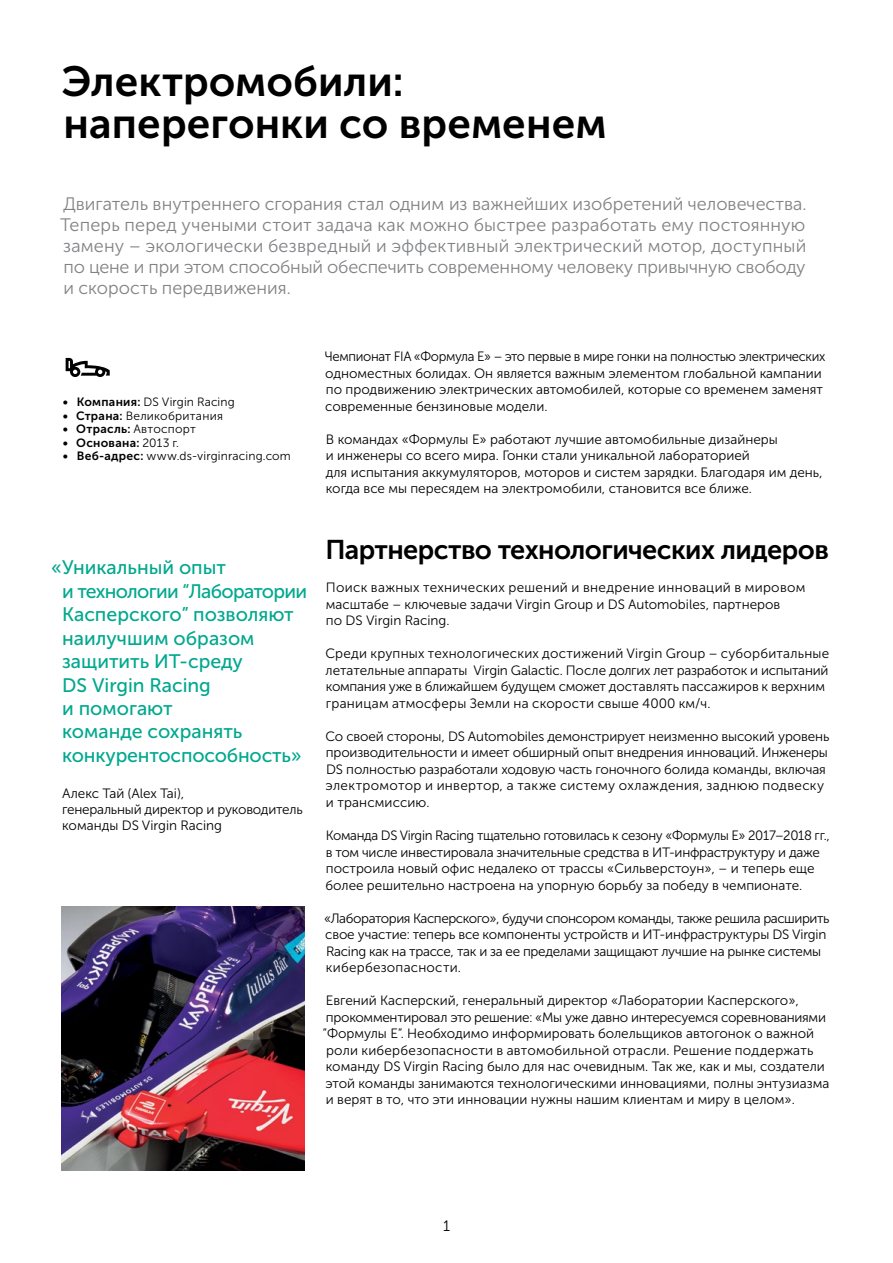
<style>
.page{position:relative;width:893px;height:1263px;background:#fff}
.page>*{position:absolute;margin:0;border:0;box-sizing:border-box;transform-origin:0 0}
.t1{font:42px/42px "Museo Sans Cyrl 700";color:#000}
.t2{font:27px "Museo Sans Cyrl 700";letter-spacing:-.02em;color:#000}
.t3{font:19.5px/23.4px "Museo Sans Cyrl 500";color:#00a88e}
.t4{font:18px/21px "Museo Sans Cyrl 300";letter-spacing:-.01em;color:#808285;text-align:justify}
.t5{font:15px "Museo Sans Cyrl 300";color:#000}
.t6{font:13.5px/16.5px "Museo Sans Cyrl 300";color:#000}
.t7{font:13.5px/16.5px "Museo Sans Cyrl 300";letter-spacing:-.02em;color:#000}
.t8{font:12px "Museo Sans Cyrl 300";letter-spacing:.015em;color:#000}
.t9{font:12px "Museo Sans Cyrl 700";letter-spacing:.025em;color:#000}
.s1{font-family:"Museo Sans Cyrl 700"}
.s2{font-family:"Museo Sans Cyrl 300"}
</style>
<div class="page">
<svg style="left:66px;top:358px;width:44px;height:19px"></svg>
<img style="left:62px;top:906px;width:243px;height:264px">
<h1 class="t1" style="left:62px;top:60px;width:546px">Электромобили: наперегонки со временем</h1>
<p class="t4" style="left:60px;top:193px;width:748px">Двигатель внутреннего сгорания стал одним из важнейших изобретений человечества.<br>Теперь перед учеными стоит задача как можно быстрее разработать ему постоянную замену – экологически безвредный и эффективный электрический мотор, доступный по цене и при этом способный обеспечить современному человеку привычную свободу и скорость передвижения.</p>
<p class="t8" style="left:63px;top:396px;width:174px"><span class="s1">• Компания:</span> DS Virgin Racing</p>
<p class="t8" style="left:63px;top:409px;width:162px"><span class="s1">• Страна:</span> Великобритания</p>
<p class="t9" style="left:63px;top:422px;width:135px">• Отрасль: <span class="s2">Автоспорт</span></p>
<p class="t9" style="left:63px;top:436px;width:118px">• Основана: <span class="s2">2013 г.</span></p>
<p class="t8" style="left:63px;top:450px;width:230px"><span class="s1">• Веб-адрес:</span> www.ds-virginracing.com</p>
<p class="t6" style="left:325px;top:349px;width:502px">Чемпионат FIA «Формула Е» – это первые в мире гонки на полностью электрических одноместных болидах. Он является важным элементом глобальной кампании по продвижению электрических автомобилей, которые со временем заменят современные бензиновые модели.</p>
<p class="t6" style="left:326px;top:431px;width:498px">В командах «Формулы E» работают лучшие автомобильные дизайнеры<br>и инженеры со всего мира. Гонки стали уникальной лабораторией<br>для испытания аккумуляторов, моторов и систем зарядки. Благодаря им день, когда все мы пересядем на электромобили, становится все ближе.</p>
<h3 class="t3" style="left:62px;top:556px;width:246px;text-indent:-11px">«Уникальный опыт<br>и технологии “Лаборатории<br>Касперского” позволяют наилучшим образом защитить ИТ-среду<br>DS Virgin Racing<br>и помогают<br>команде сохранять конкурентоспособность»</h3>
<p class="t6" style="left:62px;top:785px;width:242px">Алекс Тай (Alex Tai),<br>генеральный директор и руководитель команды DS Virgin Racing</p>
<h2 class="t2" style="left:325px;top:535px;width:505px">Партнерство технологических лидеров</h2>
<p class="t6" style="left:326px;top:580px;width:481px">Поиск важных технических решений и внедрение инноваций в мировом масштабе – ключевые задачи Virgin Group и DS Automobiles, партнеров<br>по DS Virgin Racing.</p>
<p class="t6" style="left:325px;top:646px;width:505px">Среди крупных технологических достижений Virgin Group – суборбитальные летательные аппараты Virgin Galactic. После долгих лет разработок и испытаний компания уже в ближайшем будущем сможет доставлять пассажиров к верхним границам атмосферы Земли на скорости свыше 4000 км/ч.</p>
<p class="t6" style="left:325px;top:728px;width:505px">Со своей стороны, DS Automobiles демонстрирует неизменно высокий уровень производительности и имеет обширный опыт внедрения инноваций. Инженеры DS полностью разработали ходовую часть гоночного болида команды, включая электромотор и инвертор, а также систему охлаждения, заднюю подвеску и трансмиссию.</p>
<p class="t7" style="left:325px;top:827px;width:506px">Команда DS Virgin Racing тщательно готовилась к сезону «Формулы E» 2017–2018 гг., в том числе инвестировала значительные средства в ИТ-инфраструктуру и даже построила новый офис недалеко от трассы «Сильверстоун», – и теперь еще более решительно настроена на упорную борьбу за победу в чемпионате.</p>
<p class="t7" style="left:324px;top:910px;width:507px">«Лаборатория Касперского», будучи спонсором команды, также решила расширить свое участие: теперь все компоненты устройств и ИТ-инфраструктуры DS Virgin Racing как на трассе, так и за ее пределами защищают лучшие на рынке системы кибербезопасности.</p>
<p class="t6" style="left:322px;top:992px;width:508px">Евгений Касперский, генеральный директор «Лаборатории Касперского», прокомментировал это решение: «Мы уже давно интересуемся соревнованиями ”Формулы Е”. Необходимо информировать болельщиков автогонок о важной роли кибербезопасности в автомобильной отрасли. Решение поддержать команду DS Virgin Racing было для нас очевидным. Так же, как и мы, создатели этой команды занимаются технологическими инновациями, полны энтузиазма и верят в то, что эти инновации нужны нашим клиентам и миру в целом».</p>
<p class="t5" style="left:443px;top:1218px;width:9px">1</p>
</div>
